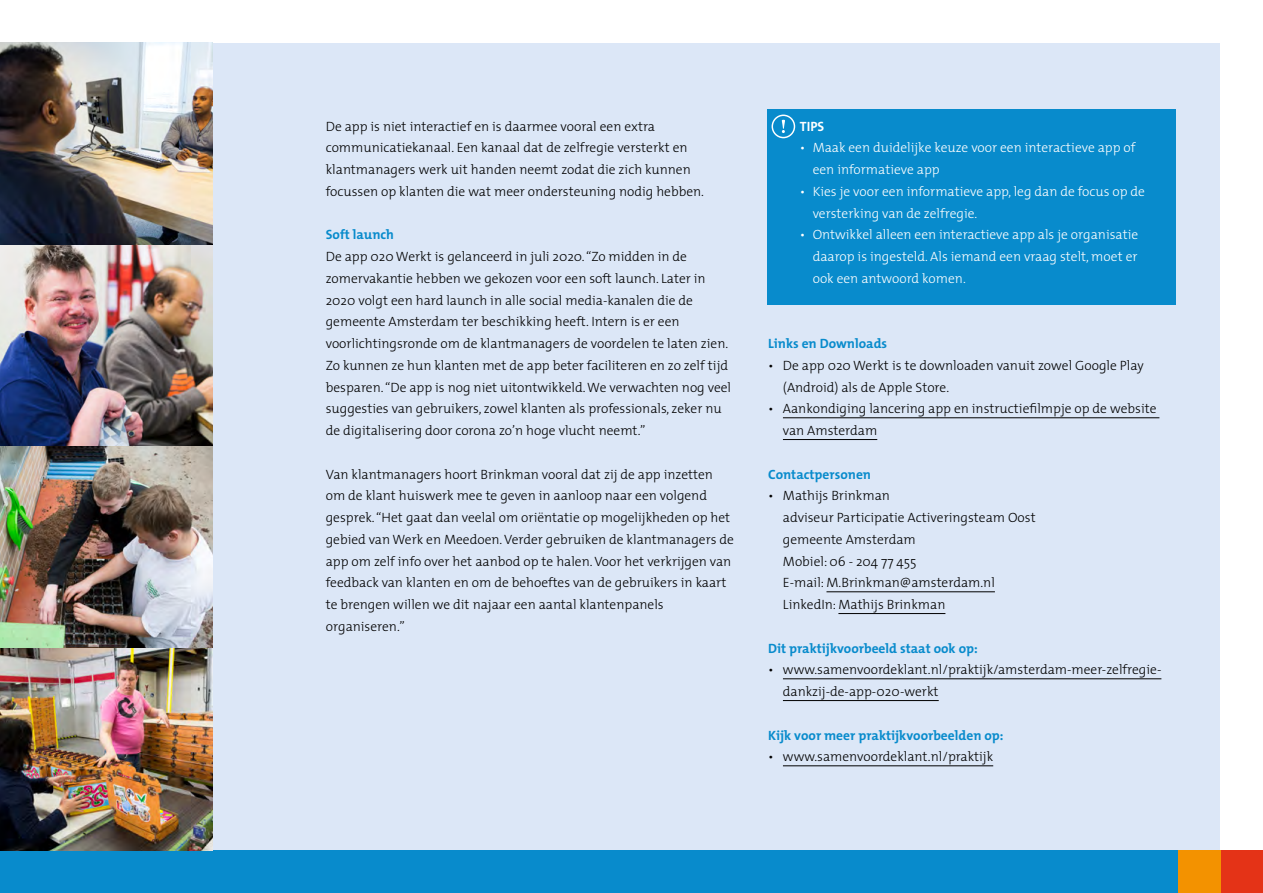
<style>
.page{position:relative;width:1263px;height:893px;background:#fff}
.page>*{position:absolute;margin:0;border:0;box-sizing:border-box;transform-origin:0 0}
.t1{font:300 13.5px/21.8px "The Mix";color:#000}
.t2{font:300 13.5px/21.8px "The Mix";color:#fff}
.t3{font:700 13.5px "The Mix";color:#088bcc}
.t4{font:700 13.5px "The Mix";color:#fff}
</style>
<div class="page">
<div style="left:43px;top:43px;width:1177px;height:807px;background:#dce7f7"></div>
<div style="left:0;top:850px;width:1178px;height:43px;background:#088bcc"></div>
<div style="left:1220px;top:850px;width:43px;height:43px;background:#e43317"></div>
<div style="left:1178px;top:850px;width:42px;height:43px;background:#f39200"></div>
<img style="left:0;top:244px;width:213px;height:202px">
<img style="left:0;top:446px;width:213px;height:202px">
<img style="left:0;top:43px;width:213px;height:201px">
<img style="left:0;top:648px;width:213px;height:202px">
<div style="left:767px;top:109px;width:409px;height:195px;background:#088bcc"></div>
<svg style="left:771px;top:115px;width:24px;height:23px"></svg>
<hr style="left:783px;top:417px;width:376px;height:1px;background:#000">
<hr style="left:783px;top:439px;width:94px;height:1px;background:#000">
<hr style="left:826px;top:591px;width:169px;height:1px;background:#000">
<hr style="left:838px;top:613px;width:107px;height:1px;background:#000">
<hr style="left:783px;top:678px;width:378px;height:1px;background:#000">
<hr style="left:783px;top:700px;width:156px;height:1px;background:#000">
<hr style="left:783px;top:765px;width:210px;height:1px;background:#000">
<p class="t1" style="left:326px;top:115px;width:380px">De app is niet interactief en is daarmee vooral een extra communicatiekanaal. Een kanaal dat de zelfregie versterkt en klantmanagers werk uit handen neemt zodat die zich kunnen focussen op klanten die wat meer ondersteuning nodig hebben.</p>
<p class="t3" style="left:326px;top:223px;width:70px">Soft launch</p>
<p class="t1" style="left:326px;top:245px;width:407px">De app 020 Werkt is gelanceerd in juli 2020. “Zo midden in de zomervakantie hebben we gekozen voor een soft launch. Later in 2020 volgt een hard launch in alle social media-kanalen die de gemeente Amsterdam ter beschikking heeft. Intern is er een voorlichtingsronde om de klantmanagers de voordelen te laten zien.<br>Zo kunnen ze hun klanten met de app beter faciliteren en zo zelf tijd besparen. “De app is nog niet uitontwikkeld. We verwachten nog veel suggesties van gebruikers, zowel klanten als professionals, zeker nu de digitalisering door corona zo’n hoge vlucht neemt.”</p>
<p class="t1" style="left:326px;top:463px;width:410px">Van klantmanagers hoort Brinkman vooral dat zij de app inzetten om de klant huiswerk mee te geven in aanloop naar een volgend gesprek. “Het gaat dan veelal om oriëntatie op mogelijkheden op het gebied van Werk en Meedoen. Verder gebruiken de klantmanagers de app om zelf info over het aanbod op te halen. Voor het verkrijgen van feedback van klanten en om de behoeftes van de gebruikers in kaart te brengen willen we dit najaar een aantal klantenpanels organiseren.”</p>
<p class="t4" style="left:800px;top:115px;width:26px">TIPS</p>
<p class="t2" style="left:813px;top:136px;width:324px;text-indent:-13px">• Maak een duidelijke keuze voor een interactieve app of een informatieve app</p>
<p class="t2" style="left:813px;top:180px;width:334px;text-indent:-13px">• Kies je voor een informatieve app, leg dan de focus op de versterking van de zelfregie.</p>
<p class="t2" style="left:813px;top:223px;width:327px;text-align:justify;text-indent:-13px">• Ontwikkel alleen een interactieve app als je organisatie daarop is ingesteld. Als iemand een vraag stelt, moet er ook een antwoord komen.</p>
<p class="t3" style="left:768px;top:332px;width:121px">Links en Downloads</p>
<p class="t1" style="left:783px;top:354px;width:362px;text-indent:-15px">• De app 020 Werkt is te downloaden vanuit zowel Google Play (Android) als de Apple Store.</p>
<p class="t1" style="left:783px;top:397px;width:375px;text-indent:-15px">• Aankondiging lancering app en instructiefilmpje op de website van Amsterdam</p>
<p class="t3" style="left:768px;top:463px;width:105px">Contactpersonen</p>
<p class="t1" style="left:768px;top:484px;width:123px">• Mathijs Brinkman</p>
<p class="t1" style="left:783px;top:506px;width:254px">adviseur Participatie Activeringsteam Oost</p>
<p class="t1" style="left:783px;top:528px;width:134px">gemeente Amsterdam</p>
<p class="t1" style="left:783px;top:550px;width:135px">Mobiel: 06 - 204 77 455</p>
<p class="t1" style="left:783px;top:571px;width:213px">E-mail: M.Brinkman@amsterdam.nl</p>
<p class="t1" style="left:783px;top:593px;width:164px">LinkedIn: Mathijs Brinkman</p>
<p class="t3" style="left:768px;top:637px;width:211px">Dit praktijkvoorbeeld staat ook op:</p>
<p class="t1" style="left:783px;top:658px;width:380px;text-indent:-15px">• www.samenvoordeklant.nl/praktijk/amsterdam-meer-zelfregie&shy;dankzij-de-app-020-werkt</p>
<p class="t3" style="left:768px;top:724px;width:237px">Kijk voor meer praktijkvoorbeelden op:</p>
<p class="t1" style="left:768px;top:745px;width:227px">• www.samenvoordeklant.nl/praktijk</p>
</div>
